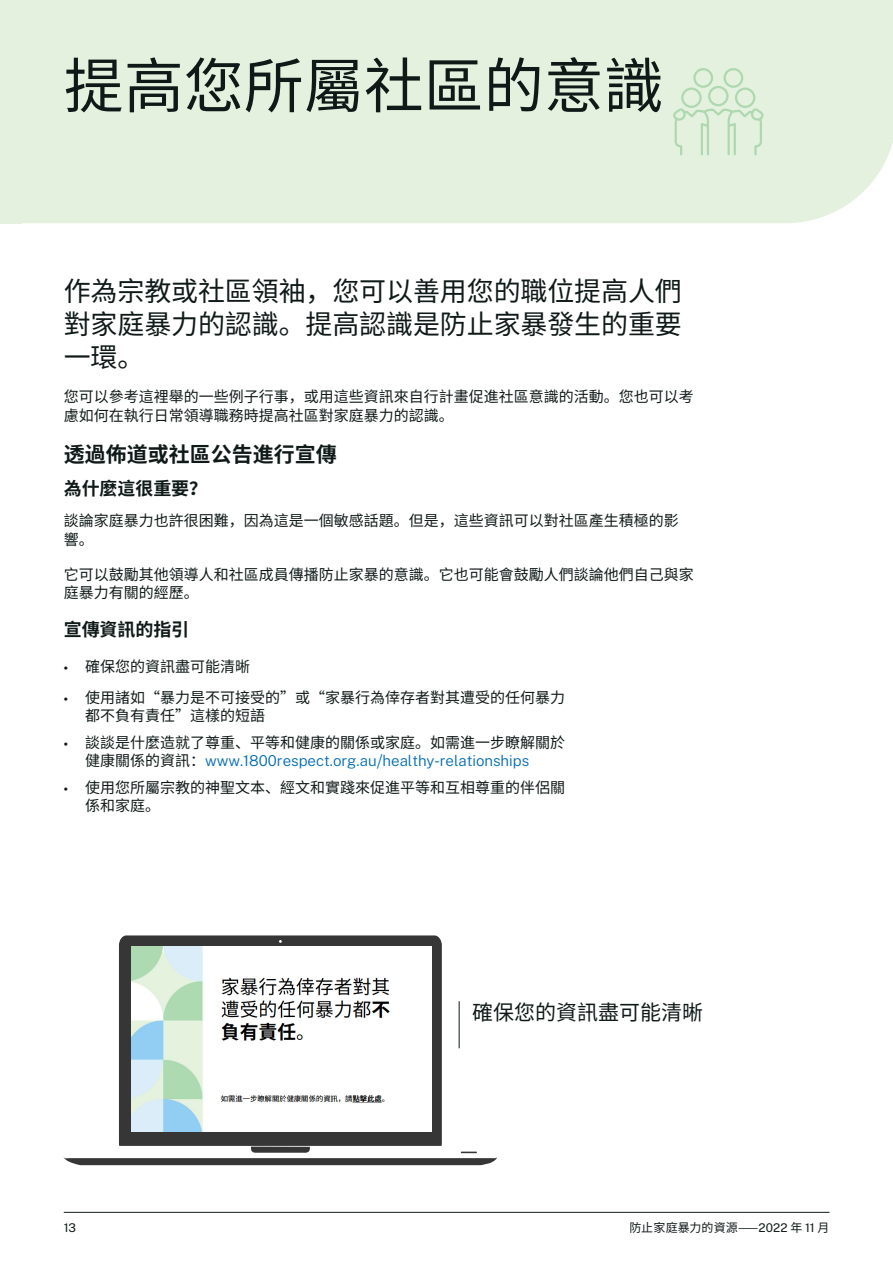
<style>
.page{position:relative;width:893px;height:1263px;background:#fff}
.page>*{position:absolute;margin:0;border:0;box-sizing:border-box;transform-origin:0 0}
.Heading_1__H1{font:60px "Noto Sans CJ Ksc";color:#0f1a18}
.Heading_2__H2{font:27px/33px "Noto Sans CJ Ksc";letter-spacing:-.005em;color:#0f1a18;text-align:justify}
.Heading_3__H3{font:700 21px "Noto Sans CJ Ksc";color:#0f1a18}
.t1{font:21px "Noto Sans CJ Ksc";color:#0f1a18}
.Heading_4__H4{font:700 18px "Noto Sans CJ Ksc";letter-spacing:-.005em;color:#0f1a18}
.Body{font:15px/18.3px "Noto Sans CJ Ksc";color:#0f1a18}
.Level_1_bullet{font:100 15px/18.3px "Public Sans";color:#006ab5}
.Level_1_bullet-2{font:15px/18.3px "Noto Sans CJ Ksc";color:#0f1a18}
.Level_1_bullet_fir{font:15px "Noto Sans CJ Ksc";color:#0f1a18}
.t2{font:12px "Noto Sans CJ Ksc";letter-spacing:.01em;color:#0f1a18}
.t3{font:100 12px "Public Sans";color:#0f1a18}
.s1{font-family:"Myriad Pro"}
.s2{font-family:"Myriad Pro";font-weight:400;color:#0f1a18}
.s3{font-family:"Noto Sans CJ Ksc";font-weight:400;color:#0f1a18}
.s4{font-family:"Noto Sans CJ Ksc";font-weight:400}
.s5{font-family:"Public Sans";font-weight:100}
</style>
<div class="page">
<hr style="left:64px;top:1212px;width:765px;height:1px;background:#0f1a18">
<div style="left:0;top:0;width:21px;height:223px;background:#e4f1de"></div>
<div style="left:21px;top:0;width:872px;height:223px;background:#e4f1de"></div>
<svg style="left:672px;top:67px;width:93px;height:90px"></svg>
<svg style="left:119px;top:935px;width:323px;height:211px;fill:#363636"></svg>
<svg style="left:63px;top:1146px;width:434px;height:19px"></svg>
<img style="left:131px;top:946px;width:300px;height:185px">
<hr style="left:459px;top:1001px;width:1px;height:47px;background:#0f1a18">
<h1 class="Heading_1__H1" style="left:64px;top:52px;width:602px">提高您所屬社區的意識</h1>
<h2 class="Heading_2__H2" style="left:64px;top:275px;width:620px">作為宗教或社區領袖，您可以善用您的職位提高人們對家庭暴力的認識。提高認識是防止家暴發生的重要一環。</h2>
<p class="Body" style="left:64px;top:388px;width:632px">您可以參考這裡舉的一些例子行事，或用這些資訊來自行計畫促進社區意識的活動。您也可以考慮如何在執行日常領導職務時提高社區對家庭暴力的認識。</p>
<h3 class="Heading_3__H3" style="left:64px;top:442px;width:274px">透過佈道或社區公告進行宣傳</h3>
<h4 class="Heading_4__H4" style="left:64px;top:479px;width:145px">為什麼這很重要？</h4>
<p class="Body" style="left:64px;top:512px;width:617px">談論家庭暴力也許很困難，因為這是一個敏感話題。但是，這些資訊可以對社區產生積極的影響。</p>
<p class="Body" style="left:64px;top:566px;width:632px">它可以鼓勵其他領導人和社區成員傳播防止家暴的意識。它也可能會鼓勵人們談論他們自己與家庭暴力有關的經歷。</p>
<h4 class="Heading_4__H4" style="left:64px;top:620px;width:127px">宣傳資訊的指引</h4>
<p class="Level_1_bullet_fir" style="left:64px;top:658px;width:188px"><span class="s1">•</span> 確保您的資訊盡可能清晰</p>
<p class="Level_1_bullet-2" style="left:85px;top:688px;width:481px;text-indent:-21px"><span class="s1">•</span> 使用諸如“暴力是不可接受的”或“家暴行為倖存者對其遭受的任何暴力都不負有責任”這樣的短語</p>
<p class="Level_1_bullet" style="left:85px;top:733px;width:481px;text-indent:-21px"><span class="s2">•</span> <span class="s3">談談是什麼造就了尊重、平等和健康的關係或家庭。如需進一步瞭解關於健康關係的資訊：</span>www.1800respect.org.au<span class="s4">/</span>healthy<span class="s4">-</span>relationships</p>
<p class="Level_1_bullet-2" style="left:85px;top:779px;width:481px;text-indent:-21px"><span class="s1">•</span> 使用您所屬宗教的神聖文本、經文和實踐來促進平等和互相尊重的伴侶關係和家庭。</p>
<h3 class="t1" style="left:472px;top:1000px;width:232px">確保您的資訊盡可能清晰</h3>
<p class="t3" style="left:64px;top:1219px;width:14px">13</p>
<p class="t2" style="left:629px;top:1221px;width:201px">防止家庭暴力的資源——<span class="s5">2022</span> 年 <span class="s5">11</span> 月</p>
</div>
